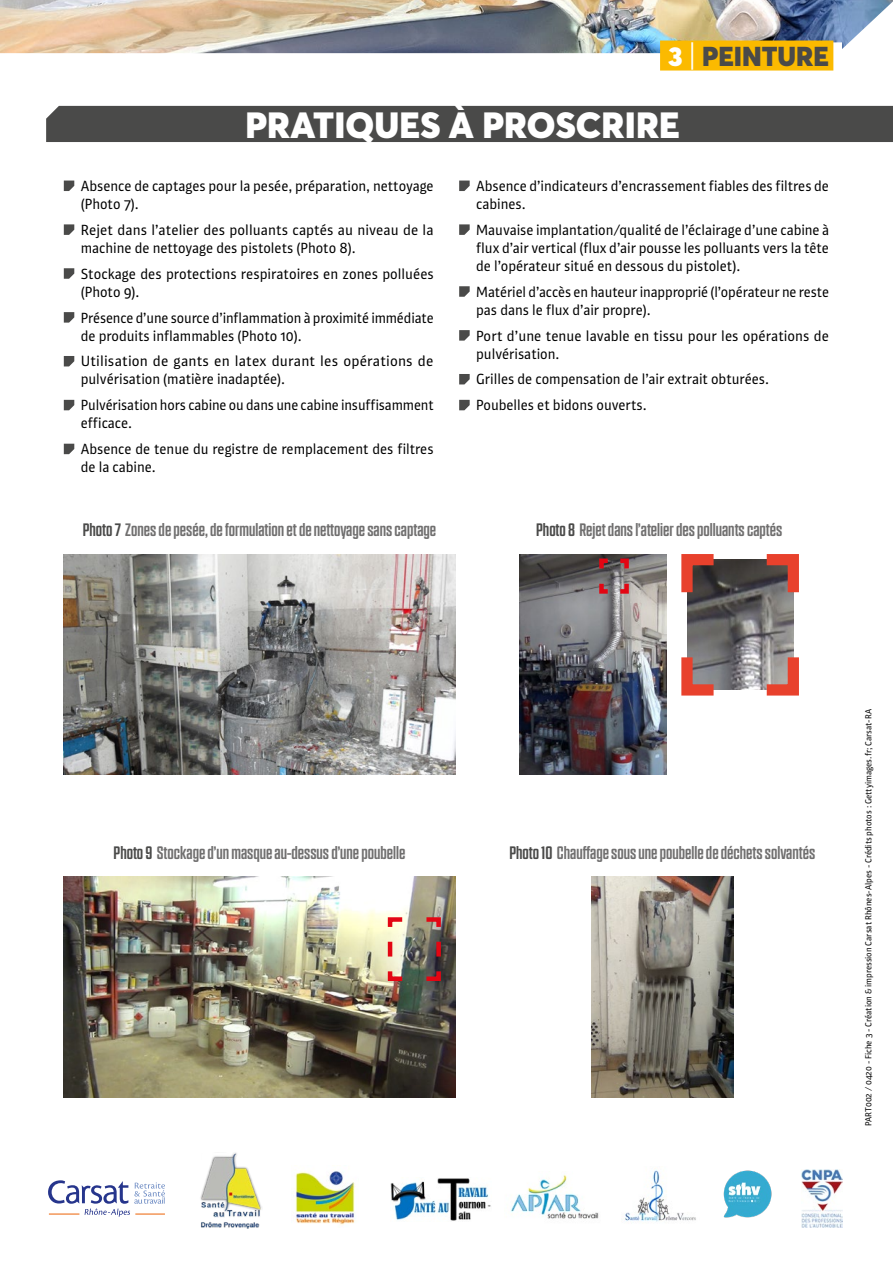
<style>
.page{position:relative;width:893px;height:1263px;background:#fff}
.page>*{position:absolute;margin:0;border:0;box-sizing:border-box;transform-origin:0 0}
.t1{font:900 36px "Averta";letter-spacing:.005em;color:#fff}
.t2{font:900 27px "Averta";color:#4a4a49}
.t3{font:18px "NTF Grand Medium";color:#706f6f}
.t4{font:15px/18px "Plantago";color:#000}
.t5{font:15px/18px "Plantago";color:#000;scale:1.04 1}
.t6{font:9px "Plantago";color:#000}
.s1{color:#fff}
.s2{font-weight:400;font-size:32.1px;color:#fff}
.s3{color:#4a4a49}
</style>
<div class="page">
<img style="left:0;top:0;width:893px;height:53px">
<div style="left:46px;top:106px;width:847px;height:36px;background:#4a4a49"></div>
<svg style="left:64px;top:181px;width:10px;height:10px"></svg>
<svg style="left:64px;top:224px;width:10px;height:11px"></svg>
<svg style="left:64px;top:268px;width:10px;height:11px"></svg>
<svg style="left:64px;top:312px;width:10px;height:11px"></svg>
<svg style="left:64px;top:356px;width:10px;height:10px"></svg>
<svg style="left:64px;top:400px;width:10px;height:10px"></svg>
<svg style="left:64px;top:444px;width:10px;height:10px"></svg>
<svg style="left:459px;top:181px;width:11px;height:10px"></svg>
<svg style="left:459px;top:224px;width:11px;height:11px"></svg>
<svg style="left:459px;top:286px;width:11px;height:11px"></svg>
<svg style="left:459px;top:330px;width:11px;height:11px"></svg>
<svg style="left:459px;top:374px;width:11px;height:10px"></svg>
<svg style="left:459px;top:400px;width:11px;height:10px"></svg>
<img style="left:64px;top:554px;width:391px;height:220px">
<img style="left:519px;top:554px;width:147px;height:220px">
<svg style="left:681px;top:554px;width:118px;height:142px;background:#8c716e"></svg>
<svg style="left:597px;top:556px;width:34px;height:40px"></svg>
<img style="left:64px;top:877px;width:391px;height:220px">
<img style="left:386px;top:915px;width:57px;height:68px">
<img style="left:591px;top:877px;width:142px;height:220px">
<div style="left:668px;top:43px;width:174px;height:30px;background:#fff"></div>
<div style="left:660px;top:41px;width:173px;height:30px;background:#fbba00"></div>
<svg style="left:48px;top:1180px;width:117px;height:37px"></svg>
<img style="left:200px;top:1152px;width:62px;height:77px">
<img style="left:295px;top:1171px;width:60px;height:54px">
<img style="left:391px;top:1178px;width:100px;height:43px">
<img style="left:511px;top:1174px;width:88px;height:45px">
<img style="left:625px;top:1170px;width:71px;height:52px">
<img style="left:723px;top:1170px;width:49px;height:48px">
<img style="left:802px;top:1169px;width:41px;height:58px">
<h2 class="t2" style="left:669px;top:39px;width:162px"><span class="s1">3</span> <span class="s2">|</span> PEINTURE</h2>
<h1 class="t1" style="left:245px;top:102px;width:436px">PRATIQUES À PROSCRIRE</h1>
<p class="t4" style="left:81px;top:177px;width:354px">Absence de captages pour la pesée, préparation, nettoyage (Photo 7).</p>
<p class="t4" style="left:81px;top:220px;width:354px">Rejet dans l’atelier des polluants captés au niveau de la machine de nettoyage des pistolets (Photo 8).</p>
<p class="t4" style="left:81px;top:264px;width:355px">Stockage des protections respiratoires en zones polluées (Photo 9).</p>
<p class="t4" style="left:81px;top:308px;width:354px">Présence d’une source d’inflammation à proximité immédiate de produits inflammables (Photo 10).</p>
<p class="t5" style="left:81px;top:352px;width:341px">Utilisation de gants en latex durant les opérations de pulvérisation (matière inadaptée).</p>
<p class="t4" style="left:81px;top:396px;width:354px">Pulvérisation hors cabine ou dans une cabine insuffisamment efficace.</p>
<p class="t4" style="left:81px;top:440px;width:354px">Absence de tenue du registre de remplacement des filtres de la cabine.</p>
<p class="t4" style="left:476px;top:177px;width:354px">Absence d’indicateurs d’encrassement fiables des filtres de cabines.</p>
<p class="t4" style="left:476px;top:220px;width:355px;text-align:justify">Mauvaise implantation/qualité de l’éclairage d’une cabine à flux d’air vertical (flux d’air pousse les polluants vers la tête de l’opérateur situé en dessous du pistolet).</p>
<p class="t4" style="left:476px;top:282px;width:354px">Matériel d’accès en hauteur inapproprié (l’opérateur ne reste pas dans le flux d’air propre).</p>
<p class="t4" style="left:476px;top:326px;width:354px">Port d’une tenue lavable en tissu pour les opérations de pulvérisation.</p>
<p class="t4" style="left:476px;top:366px;width:294px;line-height:25.8px">Grilles de compensation de l’air extrait obturées.<br>Poubelles et bidons ouverts.</p>
<p class="t3" style="left:83px;top:520px;width:355px"><span class="s3">Photo 7</span> Zones de pesée, de formulation et de nettoyage sans captage</p>
<p class="t3" style="left:536px;top:520px;width:248px"><span class="s3">Photo 8</span> Rejet dans l’atelier des polluants captés</p>
<p class="t3" style="left:114px;top:842px;width:293px"><span class="s3">Photo 9</span> Stockage d’un masque au-dessus d’une poubelle</p>
<p class="t3" style="left:509px;top:842px;width:307px"><span class="s3">Photo 10</span> Chauffage sous une poubelle de déchets solvantés</p>
<p class="t6" style="left:863px;top:1126px;width:418px;rotate:-90deg">PART002 / 0420 - Fiche 3 - Création &amp; impression Carsat Rhônes-Alpes - Crédits photos : Gettyimages.fr; Carsat-RA</p>
</div>
